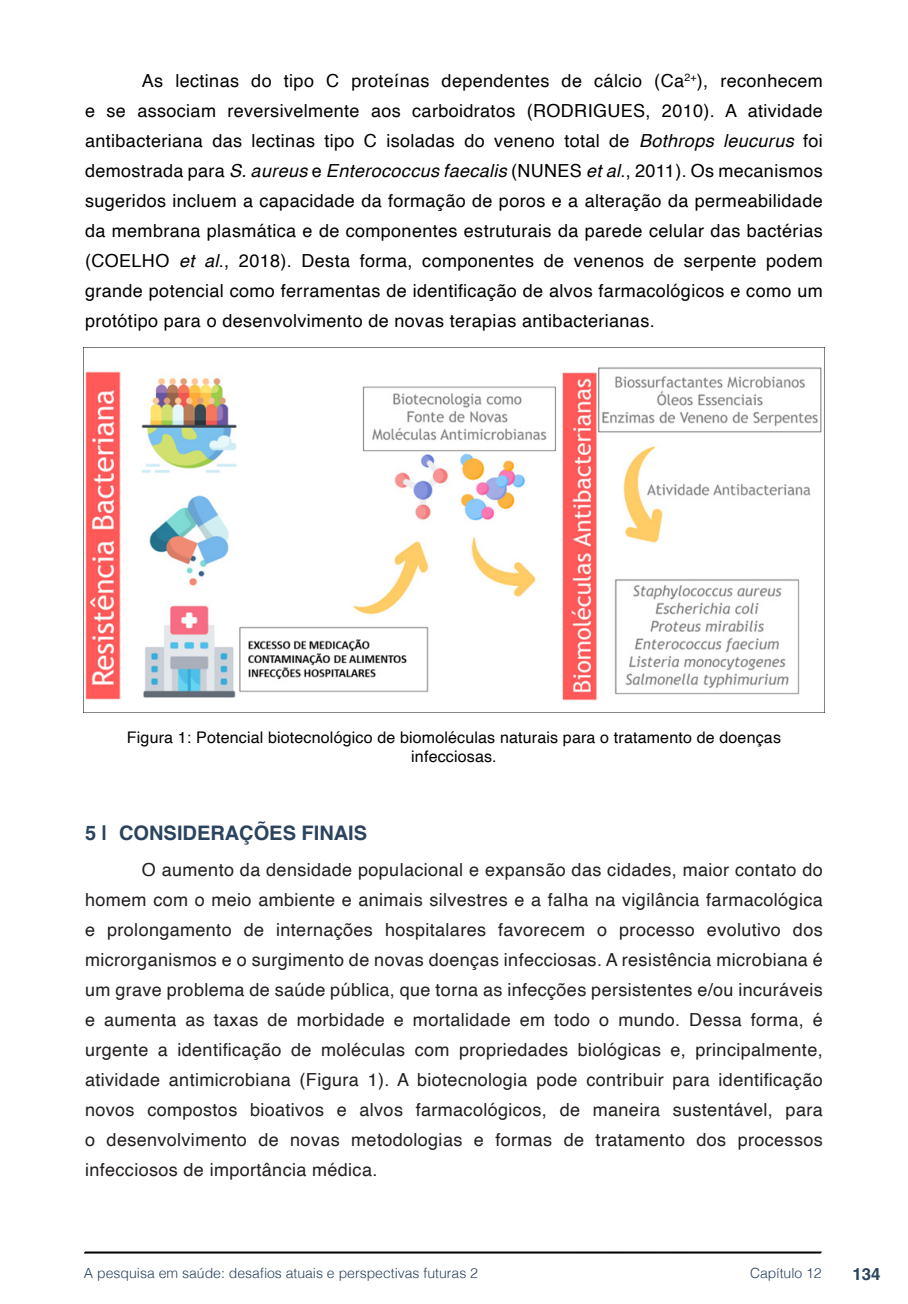
<style>
.page{position:relative;width:908px;height:1304px;background:#fff}
.page>*{position:absolute;margin:0;border:0;box-sizing:border-box;transform-origin:0 0}
.t1{font:700 20px "Helvetica";color:#2a435e}
.txt{font:18px/30px "Helvetica";letter-spacing:.02em;color:#231f20;text-align:justify}
.txt-2{font:18px/30px "Helvetica";letter-spacing:.02em;color:#000;text-align:justify}
.t2{font:700 16.8px "Helvetica";color:#2a435e}
.imagens_graf_tab{font:16px/19.2px "Helvetica";letter-spacing:.01em;color:#000;text-align:center}
.t3{font:300 14px "Helvetica";color:#2a435e}
.s1{font-style:italic}
</style>
<div class="page">
<svg style="left:84px;top:1251px;width:737px;height:3px;background:#515151"></svg>
<img style="left:83px;top:347px;width:741px;height:366px">
<p class="txt-2" style="left:85px;top:66px;width:739px;text-indent:57px">As lectinas do tipo C proteínas dependentes de cálcio (Ca<sup>2+</sup>), reconhecem e se associam reversivelmente aos carboidratos (RODRIGUES, 2010). A atividade antibacteriana das lectinas tipo C isoladas do veneno total de <span class="s1">Bothrops leucurus</span> foi demostrada para <span class="s1">S. aureus</span> e <span class="s1">Enterococcus faecalis</span> (NUNES <span class="s1">et al</span>., 2011). Os mecanismos sugeridos incluem a capacidade da formação de poros e a alteração da permeabilidade da membrana plasmática e de componentes estruturais da parede celular das bactérias (COELHO <span class="s1">et al</span>., 2018). Desta forma, componentes de venenos de serpente podem grande potencial como ferramentas de identificação de alvos farmacológicos e como um protótipo para o desenvolvimento de novas terapias antibacterianas.</p>
<p class="imagens_graf_tab" style="left:127px;top:728px;width:655px">Figura 1: Potencial biotecnológico de biomoléculas naturais para o tratamento de doenças infecciosas.</p>
<p class="t1" style="left:85px;top:821px;width:283px">5 | CONSIDERAÇÕES FINAIS</p>
<p class="txt" style="left:85px;top:855px;width:738px;text-indent:57px">O aumento da densidade populacional e expansão das cidades, maior contato do homem com o meio ambiente e animais silvestres e a falha na vigilância farmacológica e prolongamento de internações hospitalares favorecem o processo evolutivo dos microrganismos e o surgimento de novas doenças infecciosas. A resistência microbiana é um grave problema de saúde pública, que torna as infecções persistentes e/ou incuráveis e aumenta as taxas de morbidade e mortalidade em todo o mundo. Dessa forma, é urgente a identificação de moléculas com propriedades biológicas e, principalmente, atividade antimicrobiana (Figura 1). A biotecnologia pode contribuir para identificação novos compostos bioativos e alvos farmacológicos, de maneira sustentável, para o desenvolvimento de novas metodologias e formas de tratamento dos processos infecciosos de importância médica.</p>
<p class="t3" style="left:84px;top:1261px;width:395px">A pesquisa em saúde: desafios atuais e perspectivas futuras 2</p>
<p class="t3" style="left:749px;top:1261px;width:73px">Capítulo 12</p>
<p class="t2" style="left:851px;top:1264px;width:30px">134</p>
</div>
